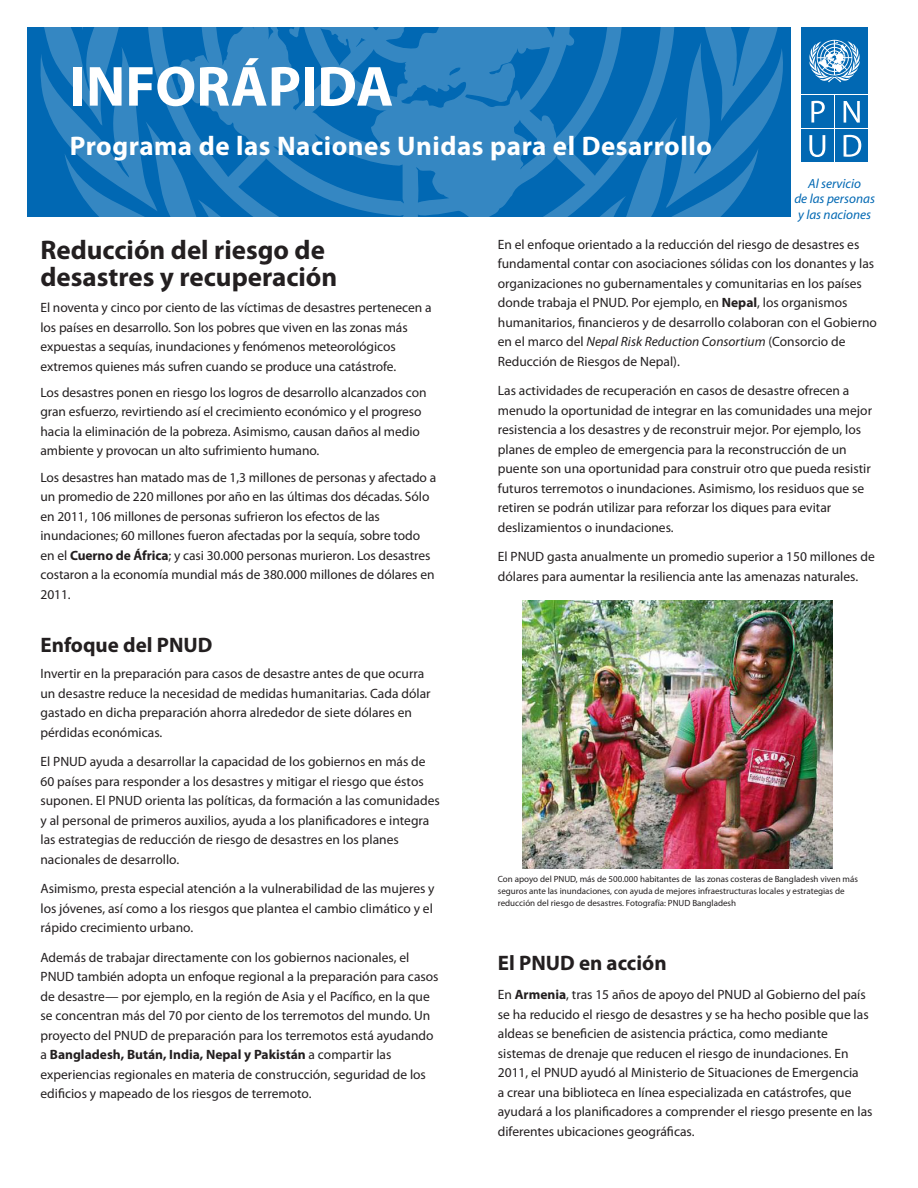
<style>
.page{position:relative;width:918px;height:1188px;background:#fff}
.page>*{position:absolute;margin:0;border:0;box-sizing:border-box;transform-origin:0 0}
.t1{font:700 57px "Myriad Pro";color:#fff}
.t2{font:700 27px "Myriad Pro";letter-spacing:.02em;color:#fff}
.t3{font:700 27px/27px "Myriad Pro";color:#231f20}
.t4{font:700 21px "Myriad Pro";color:#231f20}
.t5{font:13.5px/19.5px "Myriad Pro";color:#231f20}
.t6{font:italic 13.2px/15.9px "Myriad";color:#0168b3;text-align:center}
.t7{font:9px/12px "Myriad Pro";color:#231f20}
.s1{font-weight:700}
.s2{font-style:italic}
</style>
<div class="page">
<div style="left:27px;top:157px;width:764px;height:60px;background:#0168b3"></div>
<div style="left:27px;top:27px;width:764px;height:139px;background:#0168b3"></div>
<svg style="left:40px;top:27px;width:743px;height:190px"></svg>
<svg style="left:128px;top:27px;width:555px;height:190px;fill:#3587c2"></svg>
<div style="left:801px;top:96px;width:33px;height:32px;background:#0168b3"></div>
<svg style="left:811px;top:101px;width:14px;height:22px"></svg>
<div style="left:836px;top:96px;width:32px;height:32px;background:#0168b3"></div>
<svg style="left:844px;top:101px;width:16px;height:22px"></svg>
<div style="left:801px;top:130px;width:33px;height:32px;background:#0168b3"></div>
<svg style="left:809px;top:135px;width:16px;height:22px"></svg>
<div style="left:836px;top:130px;width:32px;height:32px;background:#0168b3"></div>
<svg style="left:844px;top:135px;width:17px;height:22px"></svg>
<div style="left:801px;top:27px;width:67px;height:67px;background:#0168b3"></div>
<svg style="left:809px;top:40px;width:51px;height:42px"></svg>
<img style="left:523px;top:600px;width:309px;height:268px">
<p class="t1" style="left:70px;top:49px;width:325px">INFORÁPIDA</p>
<p class="t2" style="left:70px;top:129px;width:644px">Programa de las Naciones Unidas para el Desarrollo</p>
<p class="t6" style="left:794px;top:176px;width:82px">Al servicio<br>de las personas y las naciones</p>
<p class="t3" style="left:40px;top:235px;width:298px">Reducción del riesgo de desastres y recuperación</p>
<p class="t5" style="left:40px;top:298px;width:393px">El noventa y cinco por ciento de las víctimas de desastres pertenecen a los países en desarrollo. Son los pobres que viven en las zonas más expuestas a sequías, inundaciones y fenómenos meteorológicos extremos quienes más sufren cuando se produce una catástrofe.</p>
<p class="t5" style="left:40px;top:382px;width:388px">Los desastres ponen en riesgo los logros de desarrollo alcanzados con gran esfuerzo, revirtiendo así el crecimiento económico y el progreso hacia la eliminación de la pobreza. Asimismo, causan daños al medio ambiente y provocan un alto sufrimiento humano.</p>
<p class="t5" style="left:40px;top:467px;width:397px">Los desastres han matado mas de 1,3 millones de personas y afectado a un promedio de 220 millones por año en las últimas dos décadas. Sólo en 2011, 106 millones de personas sufrieron los efectos de las inundaciones; 60 millones fueron afectadas por la sequía, sobre todo en el <span class="s1">Cuerno de África</span>; y casi 30.000 personas murieron. Los desastres costaron a la economía mundial más de 380.000 millones de dólares en 2011.</p>
<p class="t4" style="left:40px;top:631px;width:173px">Enfoque del PNUD</p>
<p class="t5" style="left:40px;top:664px;width:392px">Invertir en la preparación para casos de desastre antes de que ocurra un desastre reduce la necesidad de medidas humanitarias. Cada dólar gastado en dicha preparación ahorra alrededor de siete dólares en pérdidas económicas.</p>
<p class="t5" style="left:40px;top:752px;width:401px">El PNUD ayuda a desarrollar la capacidad de los gobiernos en más de 60 países para responder a los desastres y mitigar el riesgo que éstos suponen. El PNUD orienta las políticas, da formación a las comunidades y al personal de primeros auxilios, ayuda a los planificadores e integra las estrategias de reducción de riesgo de desastres en los planes nacionales de desarrollo.</p>
<p class="t5" style="left:40px;top:879px;width:396px">Asimismo, presta especial atención a la vulnerabilidad de las mujeres y los jóvenes, así como a los riesgos que plantea el cambio climático y el rápido crecimiento urbano.</p>
<p class="t5" style="left:40px;top:947px;width:400px">Además de trabajar directamente con los gobiernos nacionales, el PNUD también adopta un enfoque regional a la preparación para casos de desastre— por ejemplo, en la región de Asia y el Pacífico, en la que se concentran más del 70 por ciento de los terremotos del mundo. Un proyecto del PNUD de preparación para los terremotos está ayudando a <span class="s1">Bangladesh, Bután, India, Nepal y Pakistán</span> a compartir las experiencias regionales en materia de construcción, seguridad de los edificios y mapeado de los riesgos de terremoto.</p>
<p class="t5" style="left:498px;top:234px;width:381px">En el enfoque orientado a la reducción del riesgo de desastres es fundamental contar con asociaciones sólidas con los donantes y las organizaciones no gubernamentales y comunitarias en los países donde trabaja el PNUD. Por ejemplo, en <span class="s1">Nepal</span>, los organismos humanitarios, financieros y de desarrollo colaboran con el Gobierno en el marco del <span class="s2">Nepal Risk Reduction Consortium</span> (Consorcio de Reducción de Riesgos de Nepal).</p>
<p class="t5" style="left:498px;top:381px;width:376px">Las actividades de recuperación en casos de desastre ofrecen a menudo la oportunidad de integrar en las comunidades una mejor resistencia a los desastres y de reconstruir mejor. Por ejemplo, los planes de empleo de emergencia para la reconstrucción de un puente son una oportunidad para construir otro que pueda resistir futuros terremotos o inundaciones. Asimismo, los residuos que se retiren se podrán utilizar para reforzar los diques para evitar deslizamientos o inundaciones.</p>
<p class="t5" style="left:498px;top:547px;width:379px">El PNUD gasta anualmente un promedio superior a 150 millones de dólares para aumentar la resiliencia ante las amenazas naturales.</p>
<p class="t7" style="left:498px;top:873px;width:362px">Con apoyo del PNUD, más de 500.000 habitantes de las zonas costeras de Bangladesh viven más seguros ante las inundaciones, con ayuda de mejores infraestructuras locales y estrategias de reducción del riesgo de desastres. Fotografía: PNUD Bangladesh</p>
<p class="t4" style="left:498px;top:949px;width:170px">El PNUD en acción</p>
<p class="t5" style="left:498px;top:985px;width:376px">En <span class="s1">Armenia</span>, tras 15 años de apoyo del PNUD al Gobierno del país se ha reducido el riesgo de desastres y se ha hecho posible que las aldeas se beneficien de asistencia práctica, como mediante sistemas de drenaje que reducen el riesgo de inundaciones. En 2011, el PNUD ayudó al Ministerio de Situaciones de Emergencia<br>a crear una biblioteca en línea especializada en catástrofes, que ayudará a los planificadores a comprender el riesgo presente en las diferentes ubicaciones geográficas.</p>
</div>
